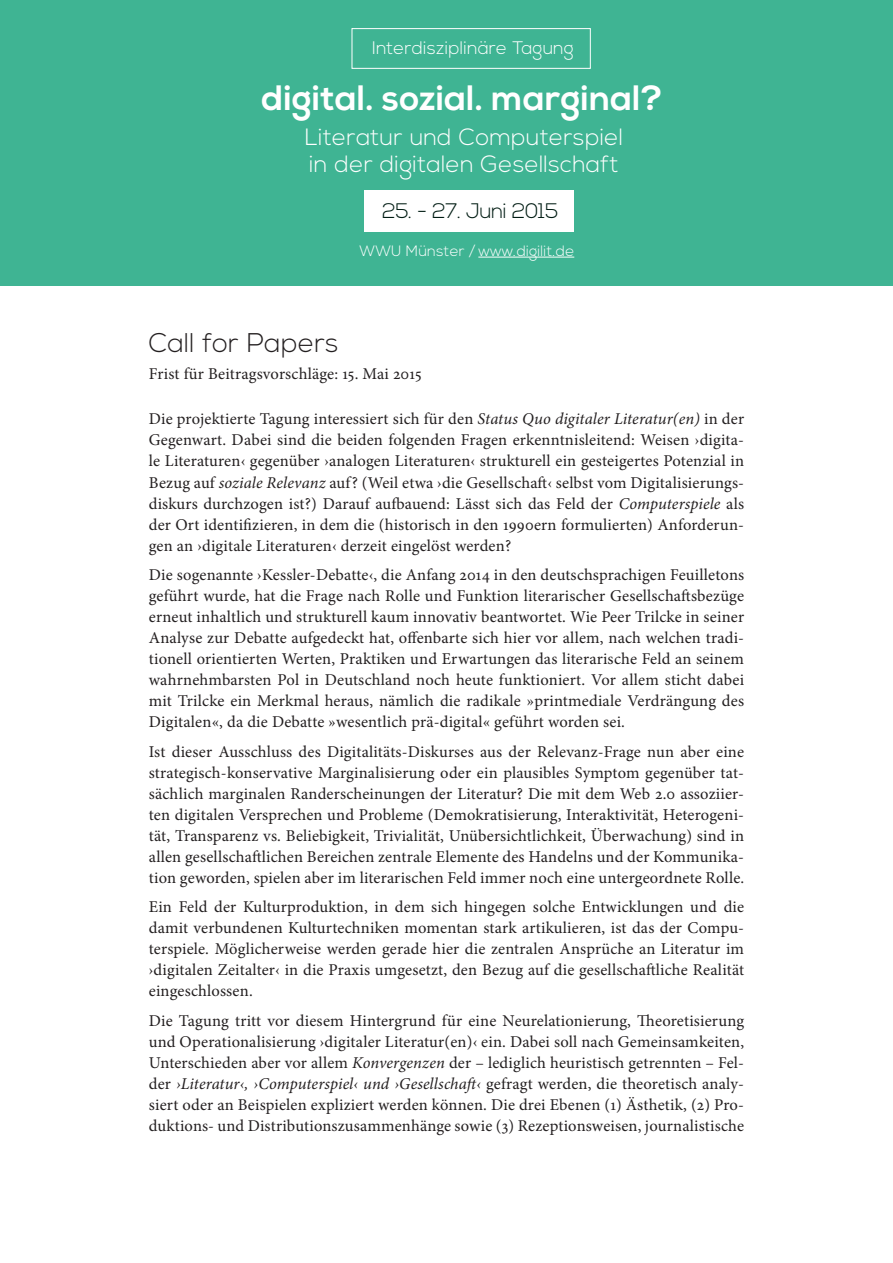
<style>
.page{position:relative;width:893px;height:1263px;background:#fff}
.page>*{position:absolute;margin:0;border:0;box-sizing:border-box;transform-origin:0 0}
.Bodytext_Interview{font:700 35.25px "Nexa";letter-spacing:.01em;color:#fff}
.Bodytext_Interview-2{font:300 27px "Nexa";letter-spacing:.01em;color:#231f20}
.Bodytext_Interview-3{font:300 23.55px/27px "Nexa";letter-spacing:.01em;color:#fff}
.Bodytext_Interview-4{font:300 21px "Nexa";letter-spacing:-.02em;color:#001c13}
.Bodytext_Interview-5{font:300 18.15px "Nexa";letter-spacing:.01em;color:#fff}
.Bodytext{font:16.5px/21px "Minion Pro";letter-spacing:.01em;color:#231f20;text-align:justify}
.Bodytext_Interview-6{font:300 15px "Nexa";letter-spacing:.01em;color:#fff}
.s1{font-style:italic}
</style>
<div class="page">
<div style="left:0;top:0;width:893px;height:286px;background:#3fb493"></div>
<div style="left:364px;top:190px;width:209px;height:41px;background:#fff"></div>
<div style="left:352px;top:28px;width:239px;height:41px;border:1px solid #fff"></div>
<hr style="left:478px;top:257px;width:96px;height:1px;background:#fff">
<p class="Bodytext_Interview-5" style="left:372px;top:37px;width:203px">Interdisziplinäre Tagung</p>
<p class="Bodytext_Interview" style="left:262px;top:77px;width:403px">digital. sozial. marginal?</p>
<p class="Bodytext_Interview-3" style="left:305px;top:124px;width:320px">Literatur und Computerspiel in der digitalen Gesellschaft</p>
<p class="Bodytext_Interview-4" style="left:382px;top:199px;width:178px">25. - 27. Juni 2015</p>
<p class="Bodytext_Interview-6" style="left:360px;top:242px;width:216px">WWU Münster / www.digilit.de</p>
<p class="Bodytext_Interview-2" style="left:149px;top:327px;width:191px">Call for Papers</p>
<p class="Bodytext" style="left:149px;top:363px;width:274px">Frist für Beitragsvorschläge: 15. Mai 2015</p>
<p class="Bodytext" style="left:149px;top:409px;width:597px">Die projektierte Tagung interessiert sich für den <span class="s1">Status Quo digitaler Literatur(en)</span> in der Gegenwart. Dabei sind die beiden folgenden Fragen erkenntnisleitend: Weisen ›digita&shy;le Literaturen‹ gegenüber ›analogen Literaturen‹ strukturell ein gesteigertes Potenzial in Bezug auf <span class="s1">soziale Relevanz</span> auf? (Weil etwa ›die Gesellschaft‹ selbst vom Digitalisierungs&shy;diskurs durchzogen ist?) Darauf aufbauend: Lässt sich das Feld der <span class="s1">Computerspiele</span> als der Ort identifizieren, in dem die (historisch in den 1990ern formulierten) Anforderun&shy;gen an ›digitale Literaturen‹ derzeit eingelöst werden?</p>
<p class="Bodytext" style="left:149px;top:564px;width:597px">Die sogenannte ›Kessler-Debatte‹, die Anfang 2014 in den deutschsprachigen Feuilletons geführt wurde, hat die Frage nach Rolle und Funktion literarischer Gesellschaftsbezüge erneut inhaltlich und strukturell kaum innovativ beantwortet. Wie Peer Trilcke in seiner Analyse zur Debatte aufgedeckt hat, offenbarte sich hier vor allem, nach welchen tradi&shy;tionell orientierten Werten, Praktiken und Erwartungen das literarische Feld an seinem wahrnehmbarsten Pol in Deutschland noch heute funktioniert. Vor allem sticht dabei mit Trilcke ein Merkmal heraus, nämlich die radikale »printmediale Verdrängung des Digitalen«, da die Debatte »wesentlich prä-digital« geführt worden sei.</p>
<p class="Bodytext" style="left:149px;top:741px;width:597px">Ist dieser Ausschluss des Digitalitäts-Diskurses aus der Relevanz-Frage nun aber eine strategisch-konservative Marginalisierung oder ein plausibles Symptom gegenüber tat&shy;sächlich marginalen Randerscheinungen der Literatur? Die mit dem Web 2.0 assoziier&shy;ten digitalen Versprechen und Probleme (Demokratisierung, Interaktivität, Heterogeni&shy;tät, Transparenz vs. Beliebigkeit, Trivialität, Unübersichtlichkeit, Überwachung) sind in allen gesellschaftlichen Bereichen zentrale Elemente des Handelns und der Kommunika&shy;tion geworden, spielen aber im literarischen Feld immer noch eine untergeordnete Rolle.</p>
<p class="Bodytext" style="left:149px;top:896px;width:597px">Ein Feld der Kulturproduktion, in dem sich hingegen solche Entwicklungen und die damit verbundenen Kulturtechniken momentan stark artikulieren, ist das der Compu&shy;terspiele. Möglicherweise werden gerade hier die zentralen Ansprüche an Literatur im ›digitalen Zeitalter‹ in die Praxis umgesetzt, den Bezug auf die gesellschaftliche Realität eingeschlossen.</p>
<p class="Bodytext" style="left:149px;top:1010px;width:597px">Die Tagung tritt vor diesem Hintergrund für eine Neurelationierung, Theoretisierung und Operationalisierung ›digitaler Literatur(en)‹ ein. Dabei soll nach Gemeinsamkeiten, Unterschieden aber vor allem <span class="s1">Konvergenzen</span> der – lediglich heuristisch getrennten – Fel&shy;der <span class="s1">›Literatur‹, ›Computerspiel‹ und ›Gesellschaft‹</span> gefragt werden, die theoretisch analy&shy;siert oder an Beispielen expliziert werden können. Die drei Ebenen (1) Ästhetik, (2) Pro&shy;duktions- und Distributionszusammenhänge sowie (3) Rezeptionsweisen, journalistische</p>
</div>
